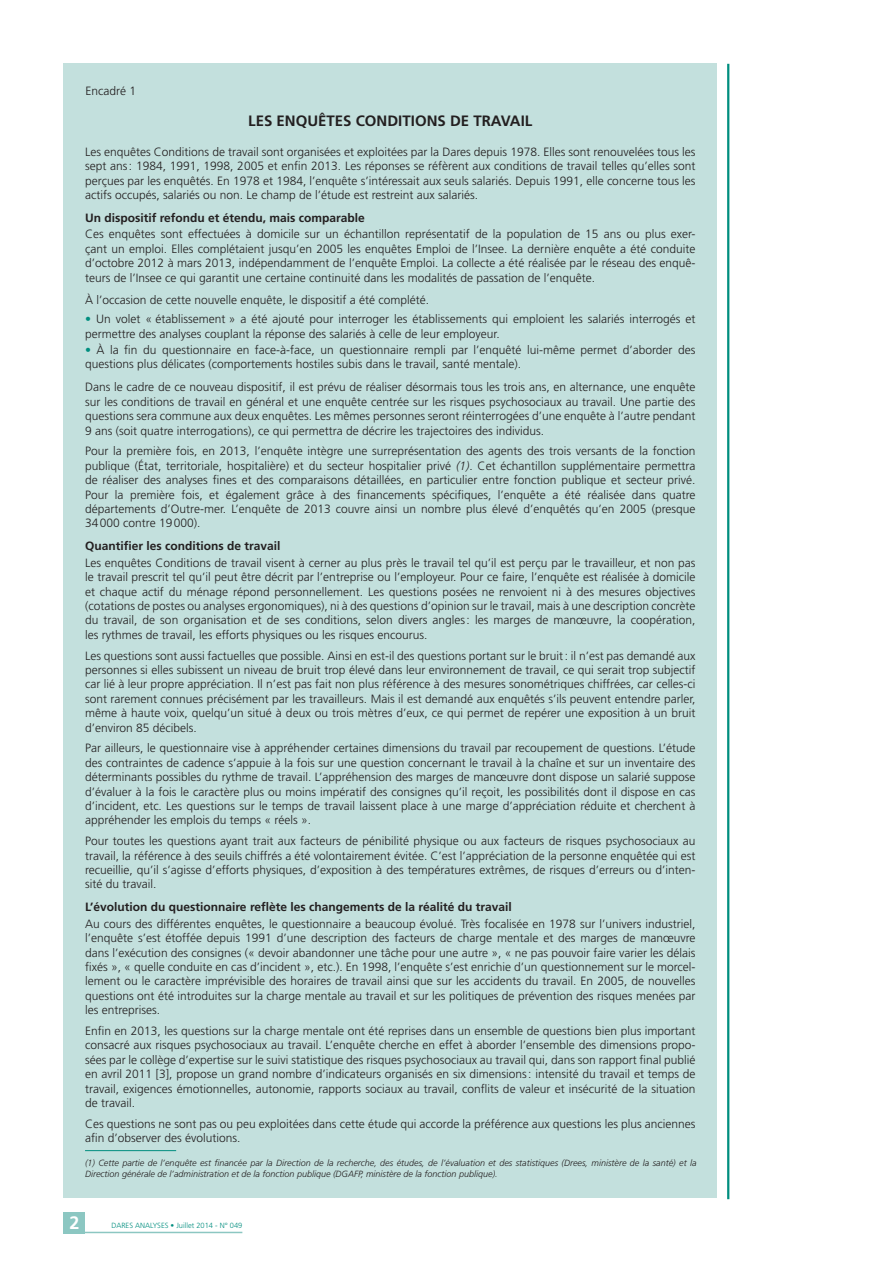
<style>
.page{position:relative;width:893px;height:1263px;background:#fff}
.page>*{position:absolute;margin:0;border:0;box-sizing:border-box;transform-origin:0 0}
.t1{font:700 18px "Frutiger";color:#fff}
.t2{font:700 15px "Frutiger";color:#231f20}
.t3{font:300 12px/14.4px "Frutiger";color:#231f20;text-align:justify}
.t4{font:700 12px "Frutiger";color:#231f20}
.t5{font:italic 300 9px/10.8px "Frutiger";color:#231f20}
.t6{font:300 7.5px "Frutiger";color:#008e7f}
.s1{color:#008e7f}
.s2{font-style:italic}
</style>
<div class="page">
<hr style="left:727px;top:64px;width:2px;height:1135px;background:#008e7f">
<div style="left:64px;top:1212px;width:21px;height:21px;background:#8cc7c2"></div>
<hr style="left:64px;top:1232px;width:178px;height:1px;background:#8cc7c2">
<div style="left:63px;top:64px;width:653px;height:1134px;background:#c3e0dd"></div>
<hr style="left:85px;top:1150px;width:91px;height:1px;background:#008e7f">
<p class="t3" style="left:85px;top:84px;width:52px">Encadré 1</p>
<p class="t2" style="left:248px;top:112px;width:282px">Les en quêtes Conditions de travail</p>
<p class="t3" style="left:85px;top:145px;width:612px">Les enquêtes Conditions de travail sont organisées et exploitées par la Dares depuis 1978. Elles sont renouvelées tous les sept ans: 1984, 1991, 1998, 2005 et enfin 2013. Les réponses se réfèrent aux conditions de travail telles qu’elles sont perçues par les enquêtés. En 1978 et 1984, l’enquête s’intéressait aux seuls salariés. Depuis 1991, elle concerne tous les actifs occupés, salariés ou non. Le champ de l’étude est restreint aux salariés.</p>
<p class="t4" style="left:85px;top:211px;width:281px">Un dispositif refondu et étendu, mais comparable</p>
<p class="t3" style="left:85px;top:227px;width:612px">Ces enquêtes sont effectuées à domicile sur un échantillon représentatif de la population de 15 ans ou plus exer&shy;çant un emploi. Elles complétaient jusqu’en 2005 les enquêtes Emploi de l’Insee. La dernière enquête a été conduite d’octobre 2012 à mars 2013, indépendamment de l’enquête Emploi. La collecte a été réalisée par le réseau des enquê&shy;teurs de l’Insee ce qui garantit une certaine continuité dans les modalités de passation de l’enquête.</p>
<p class="t3" style="left:85px;top:293px;width:346px">À l’occasion de cette nouvelle enquête, le dispositif a été complété.</p>
<p class="t3" style="left:85px;top:312px;width:612px"><span class="s1">•</span> Un volet « établissement » a été ajouté pour interroger les établissements qui emploient les salariés interrogés et permettre des analyses couplant la réponse des salariés à celle de leur employeur.</p>
<p class="t3" style="left:85px;top:343px;width:612px"><span class="s1">•</span> À la fin du questionnaire en face-à-face, un questionnaire rempli par l’enquêté lui-même permet d’aborder des questions plus délicates (comportements hostiles subis dans le travail, santé mentale).</p>
<p class="t3" style="left:85px;top:380px;width:612px">Dans le cadre de ce nouveau dispositif, il est prévu de réaliser désormais tous les trois ans, en alternance, une enquête sur les conditions de travail en général et une enquête centrée sur les risques psychosociaux au travail. Une partie des questions sera commune aux deux enquêtes. Les mêmes personnes seront réinterrogées d’une enquête à l’autre pendant 9 ans (soit quatre interrogations), ce qui permettra de décrire les trajectoires des individus.</p>
<p class="t3" style="left:85px;top:444px;width:612px">Pour la première fois, en 2013, l’enquête intègre une surreprésentation des agents des trois versants de la fonction publique (État, territoriale, hospitalière) et du secteur hospitalier privé <span class="s2">(1)</span>. Cet échantillon supplémentaire permettra de réaliser des analyses fines et des comparaisons détaillées, en particulier entre fonction publique et secteur privé.<br>Pour la première fois, et également grâce à des financements spécifiques, l’enquête a été réalisée dans quatre départements d’Outre-mer. L’enquête de 2013 couvre ainsi un nombre plus élevé d’enquêtés qu’en 2005 (presque 34000 contre 19000).</p>
<p class="t4" style="left:85px;top:539px;width:197px">Quantifier les conditions de travail</p>
<p class="t3" style="left:85px;top:556px;width:612px">Les enquêtes Conditions de travail visent à cerner au plus près le travail tel qu’il est perçu par le travailleur, et non pas le travail prescrit tel qu’il peut être décrit par l’entreprise ou l’employeur. Pour ce faire, l’enquête est réalisée à domicile et chaque actif du ménage répond personnellement. Les questions posées ne renvoient ni à des mesures objectives (cotations de postes ou analyses ergonomiques), ni à des questions d’opinion sur le travail, mais à une description concrète du travail, de son organisation et de ses conditions, selon divers angles: les marges de manœuvre, la coopération, les rythmes de travail, les efforts physiques ou les risques encourus.</p>
<p class="t3" style="left:85px;top:648px;width:612px">Les questions sont aussi factuelles que possible. Ainsi en est-il des questions portant sur le bruit: il n’est pas demandé aux personnes si elles subissent un niveau de bruit trop élevé dans leur environnement de travail, ce qui serait trop subjectif car lié à leur propre appréciation. Il n’est pas fait non plus référence à des mesures sonométriques chiffrées, car celles-ci sont rarement connues précisément par les travailleurs. Mais il est demandé aux enquêtés s’ils peuvent entendre parler, même à haute voix, quelqu’un situé à deux ou trois mètres d’eux, ce qui permet de repérer une exposition à un bruit d’environ 85 décibels.</p>
<p class="t3" style="left:85px;top:741px;width:612px">Par ailleurs, le questionnaire vise à appréhender certaines dimensions du travail par recoupement de questions. L’étude des contraintes de cadence s’appuie à la fois sur une question concernant le travail à la chaîne et sur un inventaire des déterminants possibles du rythme de travail. L’appréhension des marges de manœuvre dont dispose un salarié suppose d’évaluer à la fois le caractère plus ou moins impératif des consignes qu’il reçoit, les possibilités dont il dispose en cas d’incident, etc. Les questions sur le temps de travail laissent place à une marge d’appréciation réduite et cherchent à appréhender les emplois du temps « réels ».</p>
<p class="t3" style="left:85px;top:834px;width:612px">Pour toutes les questions ayant trait aux facteurs de pénibilité physique ou aux facteurs de risques psychosociaux au travail, la référence à des seuils chiffrés a été volontairement évitée. C’est l’appréciation de la personne enquêtée qui est recueillie, qu’il s’agisse d’efforts physiques, d’exposition à des températures extrêmes, de risques d’erreurs ou d’inten&shy;sité du travail.</p>
<p class="t4" style="left:85px;top:900px;width:428px">L’évolution du questionnaire reflète les changements de la réalité du travail</p>
<p class="t3" style="left:85px;top:917px;width:612px">Au cours des différentes enquêtes, le questionnaire a beaucoup évolué. Très focalisée en 1978 sur l’univers industriel, l’enquête s’est étoffée depuis 1991 d’une description des facteurs de charge mentale et des marges de manœuvre dans l’exécution des consignes (« devoir abandonner une tâche pour une autre », « ne pas pouvoir faire varier les délais fixés », « quelle conduite en cas d’incident », etc.). En 1998, l’enquête s’est enrichie d’un questionnement sur le morcel&shy;lement ou le caractère imprévisible des horaires de travail ainsi que sur les accidents du travail. En 2005, de nouvelles questions ont été introduites sur la charge mentale au travail et sur les politiques de prévention des risques menées par les entreprises.</p>
<p class="t3" style="left:85px;top:1024px;width:612px">Enfin en 2013, les questions sur la charge mentale ont été reprises dans un ensemble de questions bien plus important consacré aux risques psychosociaux au travail. L’enquête cherche en effet à aborder l’ensemble des dimensions propo&shy;sées par le collège d’expertise sur le suivi statistique des risques psychosociaux au travail qui, dans son rapport final publié en avril 2011 [3], propose un grand nombre d’indicateurs organisés en six dimensions: intensité du travail et temps de travail, exigences émotionnelles, autonomie, rapports sociaux au travail, conflits de valeur et insécurité de la situation de travail.</p>
<p class="t3" style="left:85px;top:1116px;width:612px">Ces questions ne sont pas ou peu exploitées dans cette étude qui accorde la préférence aux questions les plus anciennes afin d’observer des évolutions.</p>
<p class="t5" style="left:85px;top:1158px;width:613px">(1) Cette partie de l’enquête est financée par la Direction de la recherche, des études, de l’évaluation et des statistiques (Drees, ministère de la santé) et la<br>Direction générale de l’administration et de la fonction publique (DGAFP, ministère de la fonction publique).</p>
<h1 class="t1" style="left:69px;top:1212px;width:12px">2</h1>
<p class="t6" style="left:111px;top:1221px;width:132px">DARES ANALYSES • Juillet 2014 - N° 049</p>
</div>
